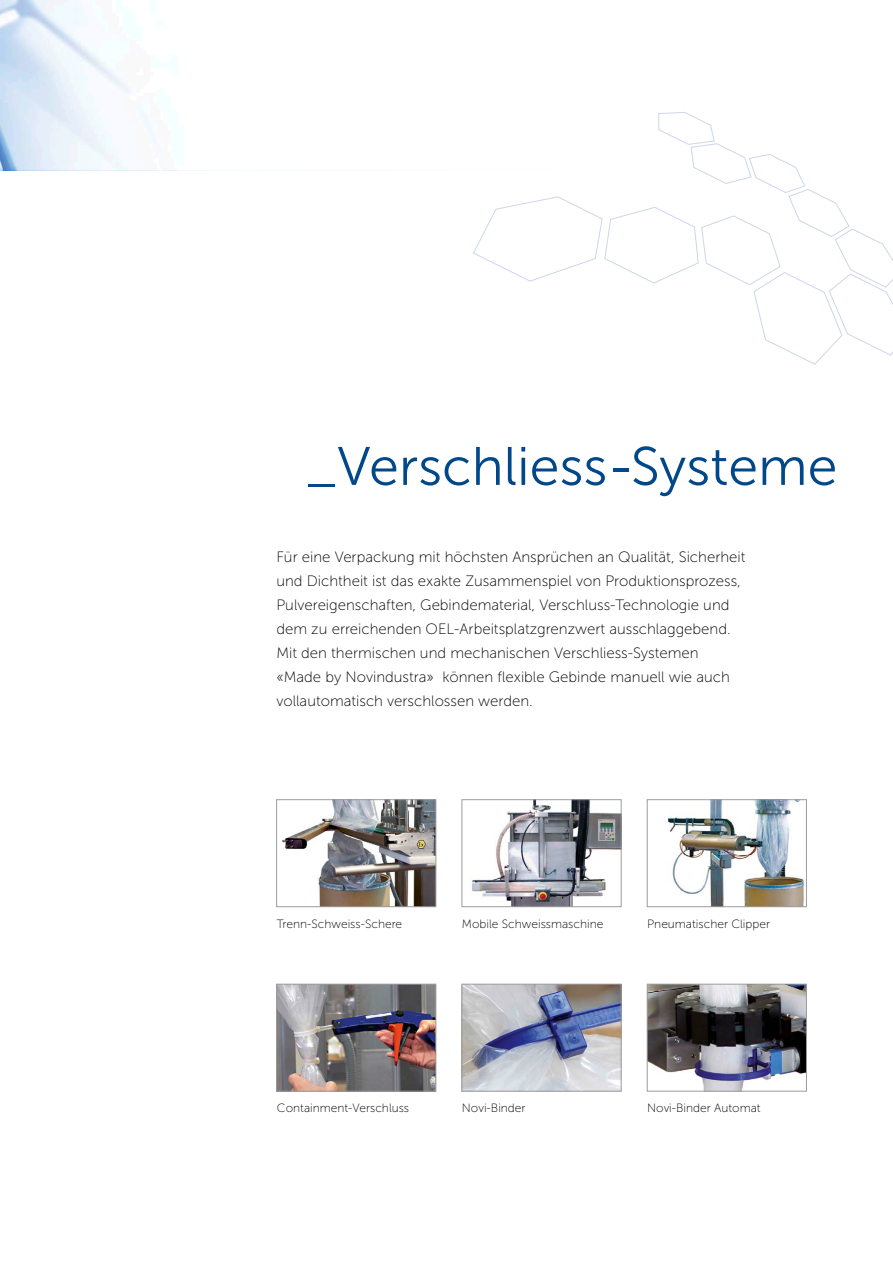
<style>
.page{position:relative;width:893px;height:1263px;background:#fff}
.page>*{position:absolute;margin:0;border:0;box-sizing:border-box;transform-origin:0 0}
.t1{font:54px "Museo Sans 300";color:#004889}
.t2{font:15px/24px "Museo Sans 100";color:#000}
.t3{font:12px "Museo Sans 100";color:#000}
.s1{font-family:"Museo Sans 100"}
</style>
<div class="page">
<img style="left:0;top:0;width:164px;height:170px">
<svg style="left:473px;top:112px;width:420px;height:253px"></svg>
<img style="left:464px;top:986px;width:155px;height:103px">
<div style="left:462px;top:984px;width:159px;height:107px;border:1px solid #9c9c9c"></div>
<img style="left:649px;top:986px;width:156px;height:103px">
<div style="left:647px;top:984px;width:160px;height:107px;border:1px solid #9c9c9c"></div>
<img style="left:667px;top:801px;width:138px;height:104px">
<div style="left:647px;top:799px;width:160px;height:108px;border:1px solid #9c9c9c"></div>
<img style="left:282px;top:801px;width:152px;height:104px">
<div style="left:276px;top:799px;width:160px;height:108px;border:1px solid #9c9c9c"></div>
<img style="left:472px;top:801px;width:147px;height:104px">
<div style="left:462px;top:799px;width:159px;height:108px;border:1px solid #9c9c9c"></div>
<img style="left:278px;top:986px;width:156px;height:103px">
<div style="left:276px;top:984px;width:160px;height:107px;border:1px solid #9c9c9c"></div>
<h1 class="t1" style="left:306px;top:437px;width:533px"><span class="s1">_</span>Verschliess-Systeme</h1>
<p class="t2" style="left:276px;top:545px;width:471px">Für eine Verpackung mit höchsten Ansprüchen an Qualität, Sicherheit und Dichtheit ist das exakte Zusammenspiel von Produktionsprozess, Pulvereigenschaften, Gebindematerial, Verschluss-Technologie und dem zu erreichenden OEL-Arbeitsplatzgrenzwert ausschlaggebend.<br>Mit den thermischen und mechanischen Verschliess-Systemen «Made by Novindustra» können flexible Gebinde manuell wie auch vollautomatisch verschlossen werden.</p>
<p class="t3" style="left:277px;top:917px;width:127px">Trenn-Schweiss-Schere</p>
<p class="t3" style="left:462px;top:917px;width:143px">Mobile Schweissmaschine</p>
<p class="t3" style="left:647px;top:917px;width:124px">Pneumatischer Clipper</p>
<p class="t3" style="left:277px;top:1102px;width:134px">Containment-Verschluss</p>
<p class="t3" style="left:462px;top:1102px;width:65px">Novi-Binder</p>
<p class="t3" style="left:647px;top:1102px;width:115px">Novi-Binder Automat</p>
</div>
